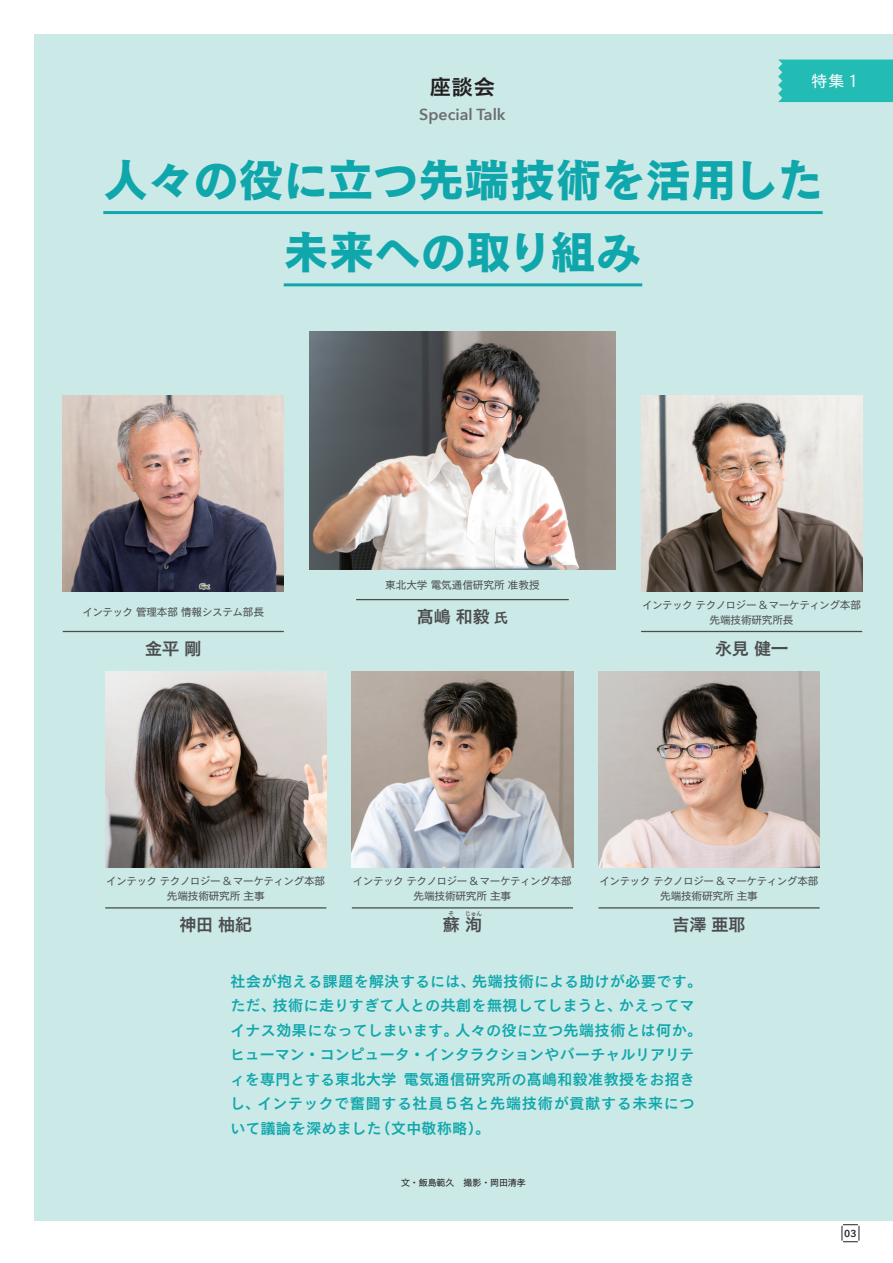
<style>
.page{position:relative;width:893px;height:1263px;background:#fff}
.page>*{position:absolute;margin:0;border:0;box-sizing:border-box;transform-origin:0 0}
.t1{font:44.7px "New Cezanne Pro N B";letter-spacing:.015em;color:#0fa7ac}
.t2{font:21.3px "New Cezanne Pro N DB";color:#231f20}
.t3{font:16.95px "New Cezanne Pro N DB";letter-spacing:-.01em;color:#4b4c4d}
.t4{font:600 15.9px "Avenir Next";color:#6c6d70}
.t5{font:15.9px "New Cezanne Pro N M";color:#fff}
.t6{font:14.85px/24.5px "New Cezanne Pro N DB";letter-spacing:.025em;color:#0fa7ac}
.t7{font:10.65px/14.9px "New Cezanne Pro N M";letter-spacing:-.035em;color:#4b4c4d;text-align:center}
.t8{font:10.65px "New Cezanne Pro N M";letter-spacing:-.005em;color:#4b4c4d}
.t9{font:600 10.05px "Avenir Next";color:#231f20}
.INTEC_クレジット_8_5Q_N{font:9px "New Cezanne Pro N M";letter-spacing:-.01em;color:#231f20}
.t10{font:6.45px "New Cezanne Pro N DB";color:#4b4c4d;scale:.88 1}
.t11{font:6.45px "New Cezanne Pro N DB";color:#4b4c4d}
.s1{font-size:13.8px}
</style>
<div class="page">
<div style="left:34px;top:34px;width:859px;height:1186px;background:#cbe9e7"></div>
<hr style="left:103px;top:211px;width:720px;height:3px;background:#0fa7ac">
<hr style="left:284px;top:283px;width:358px;height:3px;background:#0fa7ac">
<div style="left:778px;top:60px;width:115px;height:42px;background:#22bcb5"></div>
<hr style="left:641px;top:631px;width:221px;height:1px;background:#4b4c4d">
<img style="left:641px;top:395px;width:221px;height:196px">
<hr style="left:598px;top:907px;width:222px;height:1px;background:#4b4c4d">
<img style="left:598px;top:672px;width:222px;height:195px">
<hr style="left:352px;top:907px;width:221px;height:1px;background:#4b4c4d">
<img style="left:352px;top:672px;width:221px;height:195px">
<hr style="left:63px;top:631px;width:221px;height:1px;background:#4b4c4d">
<img style="left:63px;top:395px;width:221px;height:196px">
<hr style="left:105px;top:907px;width:221px;height:1px;background:#4b4c4d">
<img style="left:105px;top:672px;width:221px;height:195px">
<hr style="left:356px;top:599px;width:213px;height:1px;background:#4b4c4d">
<img style="left:309px;top:332px;width:306px;height:238px">
<svg style="left:842px;top:1224px;width:18px;height:18px"></svg>
<p class="t2" style="left:430px;top:68px;width:67px">座談会</p>
<p class="t4" style="left:419px;top:101px;width:88px">Special Talk</p>
<p class="t5" style="left:811px;top:67px;width:49px">特集1</p>
<p class="t1" style="left:103px;top:141px;width:720px">人々の役に立つ先端技術を活用した</p>
<p class="t1" style="left:284px;top:213px;width:359px">未来への取り組み</p>
<p class="t7" style="left:82px;top:604px;width:183px">インテック 管理本部 情報システム部長</p>
<p class="t3" style="left:145px;top:634px;width:58px">金平 剛</p>
<p class="t8" style="left:385px;top:575px;width:156px">東北大学 電気通信研究所 准教授</p>
<p class="t3" style="left:417px;top:602px;width:92px">髙嶋 和毅 <span class="s1">氏</span></p>
<p class="t7" style="left:642px;top:596px;width:220px">インテック テクノロジー &amp;マーケティング本部先端技術研究所長</p>
<p class="t3" style="left:715px;top:634px;width:75px">永見 健一</p>
<p class="t7" style="left:106px;top:872px;width:220px">インテック テクノロジー &amp;マーケティング本部先端技術研究所 主事</p>
<p class="t3" style="left:179px;top:910px;width:74px">神田 柚紀</p>
<p class="t7" style="left:353px;top:872px;width:220px">インテック テクノロジー &amp;マーケティング本部先端技術研究所 主事</p>
<p class="t3" style="left:443px;top:910px;width:41px">蘇洵</p>
<p class="t11" style="left:448px;top:907px;width:8px">そ</p>
<p class="t10" style="left:465px;top:907px;width:21px">じゅん</p>
<p class="t7" style="left:599px;top:872px;width:220px">インテック テクノロジー &amp;マーケティング本部先端技術研究所 主事</p>
<p class="t3" style="left:673px;top:910px;width:74px">吉澤 亜耶</p>
<p class="t6" style="left:230px;top:967px;width:473px">社会が抱える課題を解決するには、先端技術による助けが必要です。ただ、技術に走りすぎて人との共創を無視してしまうと、かえってマイナス効果になってしまいます。人々の役に立つ先端技術とは何か。ヒューマン・コンピュータ・インタラクションやバーチャルリアリティを専門とする東北大学 電気通信研究所の髙嶋和毅准教授をお招きし、インテックで奮闘する社員 5 名と先端技術が貢献する未来について議論を深めました（文中敬称略）。</p>
<p class="INTEC_クレジット_8_5Q_N" style="left:401px;top:1174px;width:126px">文・飯島範久　撮影・岡田清孝</p>
<p class="t9" style="left:844px;top:1225px;width:14px">03</p>
</div>
